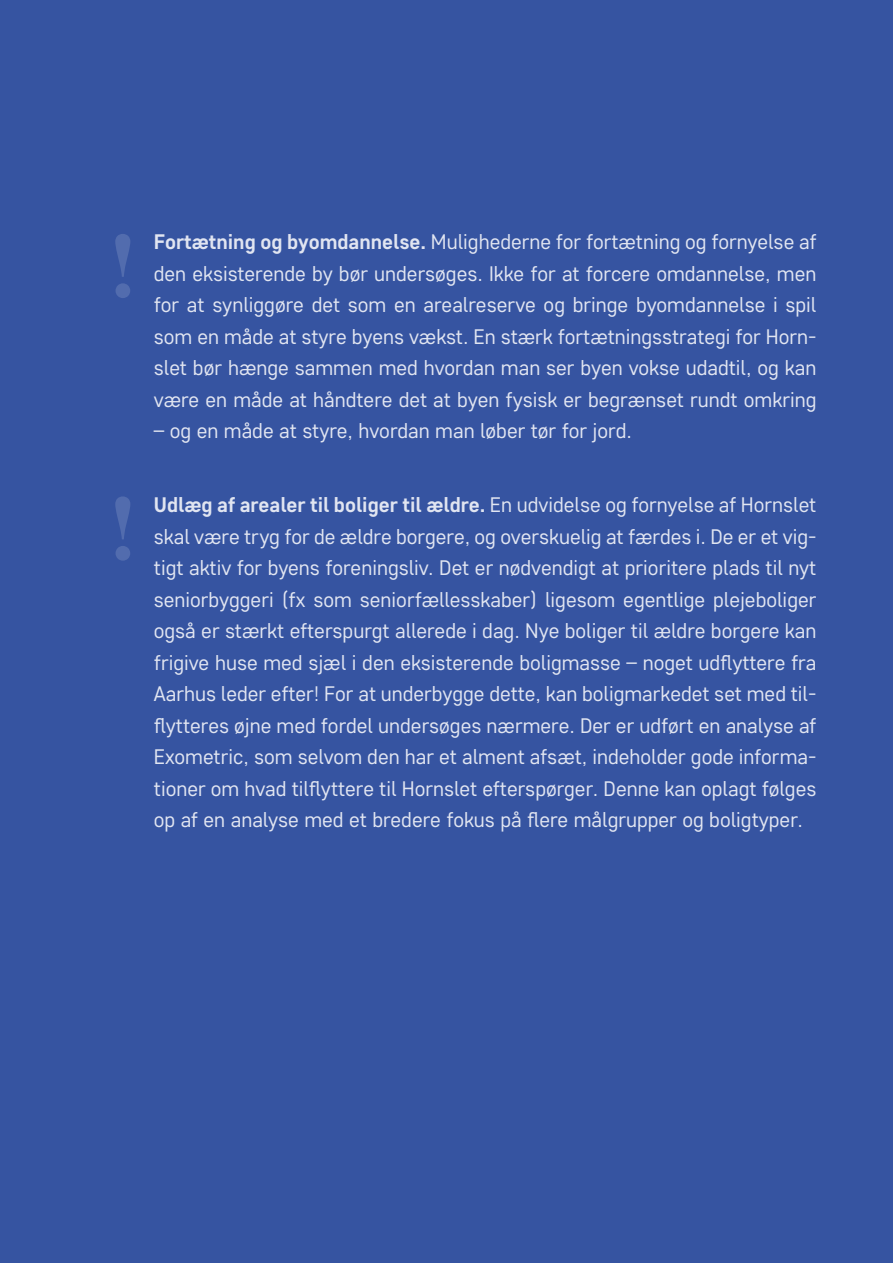
<style>
.page{position:relative;width:893px;height:1263px;background:#3654a1}
.page>*{position:absolute;margin:0;border:0;box-sizing:border-box;transform-origin:0 0}
.t1{font:700 93px "Times New Roman";color:#526cae}
.t2{font:21px/31.5px "Core Sans D35";color:#e1e5f1;text-align:justify}
.t3{font:700 21px "Core Sans D55";color:#e1e5f1}
.s1{font-family:"Core Sans D55";font-weight:700}
.s2{font-family:"Core Sans D35";font-weight:400}
</style>
<div class="page">
<h1 class="t1" style="left:107px;top:199px;width:32px">!</h1>
<h1 class="t1" style="left:107px;top:461px;width:32px">!</h1>
<p class="t2" style="left:154px;top:225px;width:664px"><span class="s1">Fortætning og byomdannelse.</span> Mulighederne for fortætning og fornyelse af den eksisterende by bør undersøges. Ikke for at forcere omdannelse, men for at synliggøre det som en arealreserve og bringe byomdannelse i spil som en måde at styre byens vækst. En stærk fortætningsstrategi for Horn&shy;slet bør hænge sammen med hvordan man ser byen vokse udadtil, og kan være en måde at håndtere det at byen fysisk er begrænset rundt omkring</p>
<p class="t2" style="left:154px;top:414px;width:480px">– og en måde at styre, hvordan man løber tør for jord.</p>
<p class="t3" style="left:154px;top:491px;width:664px">Udlæg af arealer til boliger til ældre. <span class="s2">En udvidelse og fornyelse af Hornslet</span></p>
<p class="t2" style="left:154px;top:520px;width:664px">skal være tryg for de ældre borgere, og overskuelig at færdes i. De er et vig&shy;tigt aktiv for byens foreningsliv. Det er nødvendigt at prioritere plads til nyt seniorbyggeri (fx som seniorfællesskaber) ligesom egentlige plejeboliger også er stærkt efterspurgt allerede i dag. Nye boliger til ældre borgere kan frigive huse med sjæl i den eksisterende boligmasse – noget udflyttere fra Aarhus leder efter! For at underbygge dette, kan boligmarkedet set med til&shy;flytteres øjne med fordel undersøges nærmere. Der er udført en analyse af Exometric, som selvom den har et alment afsæt, indeholder gode informa&shy;tioner om hvad tilflyttere til Hornslet efterspørger. Denne kan oplagt følges op af en analyse med et bredere fokus på flere målgrupper og boligtyper.</p>
</div>
